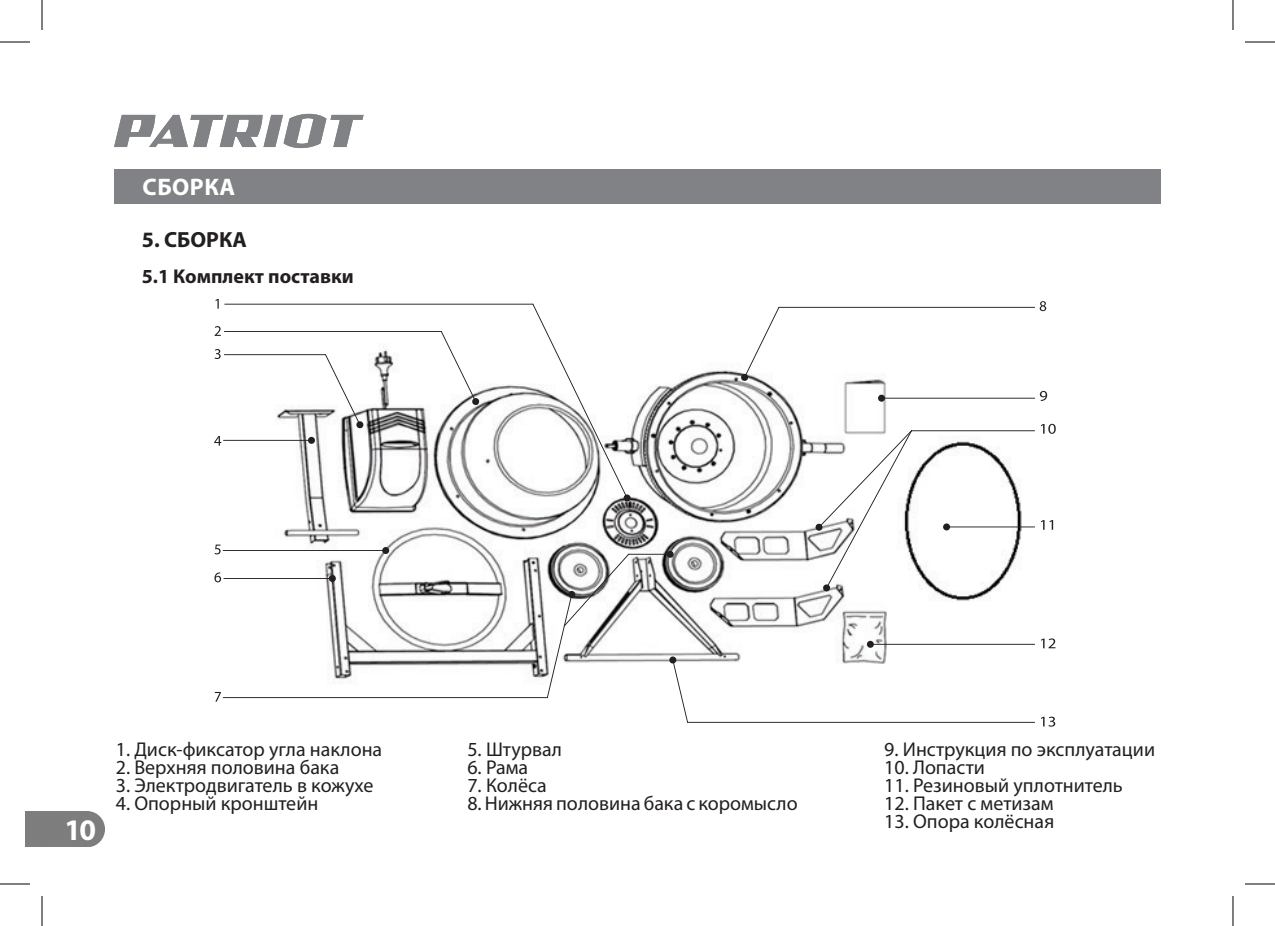
<style>
.page{position:relative;width:1275px;height:926px;background:#fff}
.page>*{position:absolute;margin:0;border:0;box-sizing:border-box;transform-origin:0 0}
.t1{font:700 30px "Myriad Pro";color:#fff}
.t2{font:700 24px "Myriad Pro";color:#fff}
.t3{font:700 22px "Myriad Pro";color:#231f20}
.t4{font:20px "Myriad Pro";color:#231f20}
.t5{font:700 20px "Myriad Pro";color:#231f20}
</style>
<div class="page">
<div style="left:114px;top:169px;width:1047px;height:34px;background:#808285"></div>
<div style="left:25px;top:812px;width:79px;height:35px;background:#7e7d7d"></div>
<svg style="left:114px;top:114px;width:249px;height:34px"></svg>
<img style="left:276px;top:349px;width:779px;height:333px">
<svg style="left:441px;top:331px;width:35px;height:71px"></svg>
<svg style="left:472px;top:398px;width:8px;height:8px"></svg>
<svg style="left:744px;top:307px;width:35px;height:71px"></svg>
<svg style="left:740px;top:373px;width:8px;height:8px"></svg>
<svg style="left:818px;top:430px;width:94px;height:98px"></svg>
<svg style="left:815px;top:523px;width:8px;height:8px"></svg>
<svg style="left:826px;top:430px;width:86px;height:159px"></svg>
<svg style="left:822px;top:584px;width:8px;height:8px"></svg>
<svg style="left:911px;top:430px;width:124px;height:1px"></svg>
<svg style="left:532px;top:304px;width:96px;height:195px"></svg>
<svg style="left:623px;top:494px;width:8px;height:8px"></svg>
<svg style="left:325px;top:354px;width:35px;height:71px"></svg>
<svg style="left:356px;top:421px;width:8px;height:8px"></svg>
<div style="left:308px;top:437px;width:7px;height:7px;background:#231f20;border-radius:50%"></div>
<div style="left:878px;top:395px;width:7px;height:7px;background:#231f20;border-radius:50%"></div>
<svg style="left:950px;top:526px;width:85px;height:1px"></svg>
<div style="left:943px;top:523px;width:7px;height:7px;background:#231f20;border-radius:50%"></div>
<svg style="left:874px;top:644px;width:161px;height:1px"></svg>
<div style="left:867px;top:641px;width:7px;height:7px;background:#231f20;border-radius:50%"></div>
<div style="left:382px;top:547px;width:7px;height:7px;background:#231f20;border-radius:50%"></div>
<div style="left:329px;top:575px;width:7px;height:7px;background:#231f20;border-radius:50%"></div>
<svg style="left:547px;top:594px;width:25px;height:104px"></svg>
<svg style="left:215px;top:326px;width:227px;height:10px"></svg>
<svg style="left:215px;top:299px;width:318px;height:10px"></svg>
<svg style="left:215px;top:349px;width:111px;height:10px"></svg>
<svg style="left:214px;top:436px;width:98px;height:10px"></svg>
<svg style="left:215px;top:545px;width:171px;height:9px"></svg>
<svg style="left:214px;top:572px;width:119px;height:10px"></svg>
<svg style="left:215px;top:692px;width:333px;height:10px"></svg>
<svg style="left:672px;top:659px;width:16px;height:64px"></svg>
<div style="left:669px;top:656px;width:7px;height:8px;background:#231f20;border-radius:3px"></div>
<svg style="left:687px;top:722px;width:348px;height:1px"></svg>
<svg style="left:564px;top:554px;width:65px;height:72px"></svg>
<svg style="left:628px;top:554px;width:38px;height:1px"></svg>
<div style="left:666px;top:551px;width:7px;height:7px;background:#231f20;border-radius:50%"></div>
<svg style="left:778px;top:301px;width:268px;height:10px"></svg>
<svg style="left:881px;top:391px;width:166px;height:10px"></svg>
<svg style="left:1041px;top:424px;width:14px;height:10px"></svg>
<svg style="left:1041px;top:520px;width:12px;height:10px"></svg>
<svg style="left:1041px;top:638px;width:14px;height:10px"></svg>
<svg style="left:1041px;top:717px;width:14px;height:10px"></svg>
<hr style="left:0;top:42px;width:30px;height:1px;background:#000">
<hr style="left:1245px;top:42px;width:30px;height:1px;background:#000">
<hr style="left:0;top:884px;width:30px;height:1px;background:#000">
<hr style="left:1245px;top:884px;width:30px;height:1px;background:#000">
<hr style="left:42px;top:0;width:1px;height:30px;background:#000">
<hr style="left:42px;top:896px;width:1px;height:30px;background:#000">
<hr style="left:1232px;top:0;width:1px;height:30px;background:#000">
<hr style="left:1232px;top:896px;width:1px;height:30px;background:#000">
<p class="t2" style="left:143px;top:171px;width:94px">сборка</p>
<p class="t3" style="left:142px;top:225px;width:37px">5. СБОР</p>
<p class="t3" style="left:219px;top:225px;width:29px">КА</p>
<p class="t5" style="left:142px;top:263px;width:213px">5.1 Комплект поставки</p>
<h1 class="t1" style="left:64px;top:810px;width:33px">10</h1>
<p class="t4" style="left:116px;top:737px;width:268px">1. Диск-фиксатор угла наклона</p>
<p class="t4" style="left:116px;top:755px;width:225px">2. Верхняя половина бака</p>
<p class="t4" style="left:116px;top:773px;width:259px">3. Электродвигатель в кожухе</p>
<p class="t4" style="left:116px;top:791px;width:204px">4. Опорный кронштейн</p>
<p class="t4" style="left:467px;top:737px;width:96px">5. Штурвал</p>
<p class="t4" style="left:467px;top:755px;width:62px">6. Рама</p>
<p class="t4" style="left:467px;top:773px;width:81px">7. Колёса</p>
<p class="t4" style="left:467px;top:791px;width:332px">8. Нижняя половина бака с коромысло</p>
<p class="t4" style="left:884px;top:737px;width:272px">9. Инструкция по эксплуатации</p>
<p class="t4" style="left:884px;top:755px;width:102px">10. Лопасти</p>
<p class="t4" style="left:884px;top:773px;width:240px">11. Резиновый уплотнитель</p>
<p class="t4" style="left:884px;top:791px;width:171px">12. Пакет с метизам</p>
<p class="t4" style="left:884px;top:809px;width:171px">13. Опора колёсная</p>
</div>
